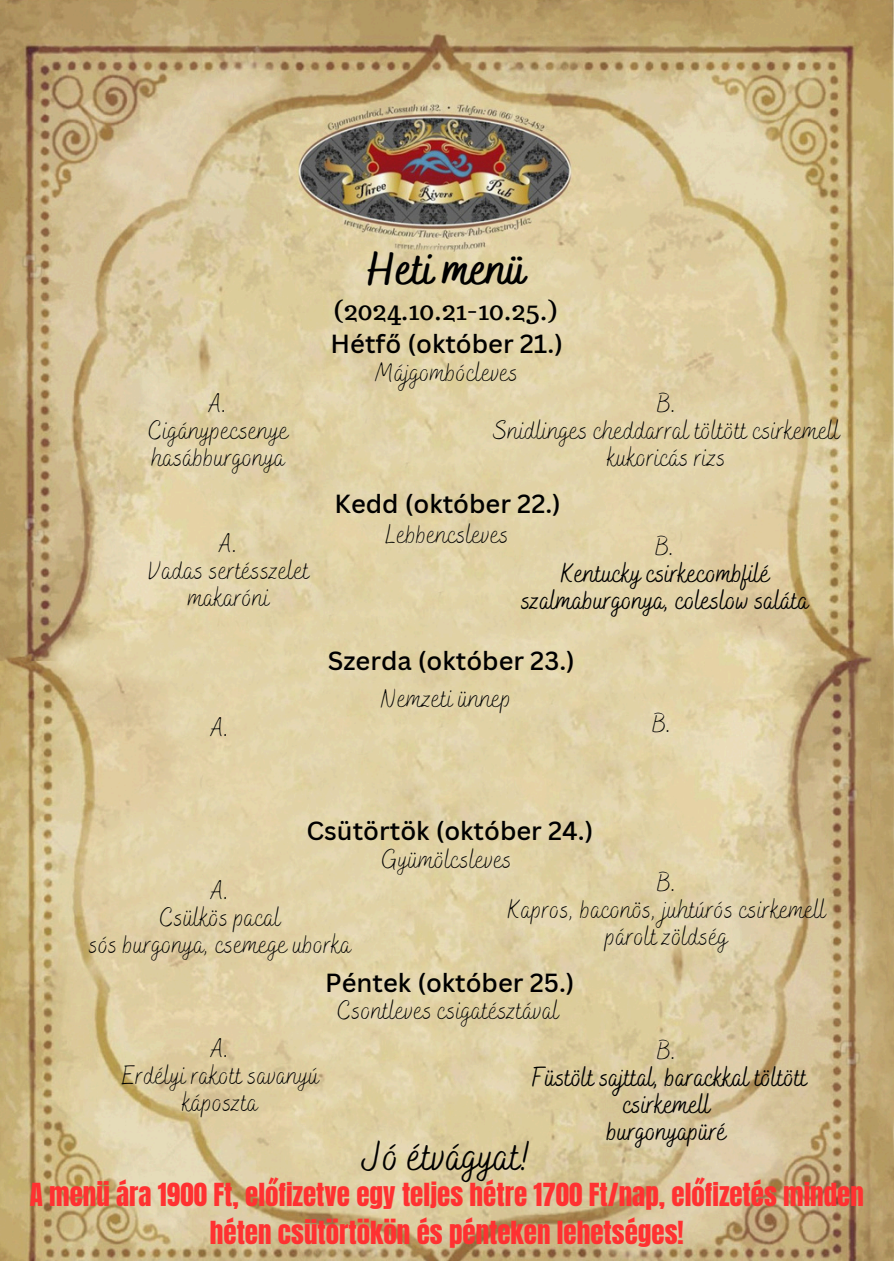
<style>
.page{position:relative;width:894px;height:1264px;background:#fff}
.page>*{position:absolute;margin:0;border:0;box-sizing:border-box;transform-origin:0 0}
.t1{font:700 47.25px "Bakerie Smooth";color:#000}
.t2{font:42px "Bakerie Smooth";color:#000}
.t3{font:100 27px/27px "Bakerie Smooth";color:#000;text-align:center}
.t4{font:27px/27px "Bakerie Smooth";color:#000;text-align:center}
.t5{font:27px/37.2px "Anton";color:#ff3131;text-align:center}
.t6{font:27px "Trocchi";color:#000}
.t7{font:500 25.5px "Canva Sans";color:#000}
</style>
<div class="page">
<img style="left:0;top:0;width:892px;height:1260px">
<p class="t3" style="left:209px;top:391px;width:21px">A.</p>
<p class="t3" style="left:148px;top:418px;width:142px">Cigánypecsenye</p>
<p class="t3" style="left:152px;top:445px;width:135px">hasábburgonya</p>
<p class="t3" style="left:219px;top:531px;width:21px">A.</p>
<p class="t3" style="left:148px;top:558px;width:163px">Vadas sertésszelet</p>
<p class="t3" style="left:188px;top:585px;width:83px">makaróni</p>
<h1 class="t1" style="left:367px;top:240px;width:160px">Heti menü</h1>
<p class="t6" style="left:334px;top:293px;width:224px">(2024.10.21-10.25.)</p>
<h4 class="t7" style="left:330px;top:326px;width:234px">Hétfő (október 21.)</h4>
<p class="t3" style="left:375px;top:360px;width:145px">Májgombócleves</p>
<p class="t3" style="left:656px;top:391px;width:22px">B.</p>
<p class="t3" style="left:493px;top:418px;width:348px">Snidlinges cheddarral töltött csirkemell</p>
<p class="t3" style="left:607px;top:445px;width:120px">kukoricás rizs</p>
<h4 class="t7" style="left:334px;top:486px;width:228px">Kedd (október 22.)</h4>
<p class="t3" style="left:384px;top:522px;width:126px">Lebbencsleves</p>
<p class="t3" style="left:654px;top:535px;width:22px">B.</p>
<p class="t4" style="left:560px;top:562px;width:210px">Kentucky csirkecombfilé</p>
<p class="t4" style="left:521px;top:589px;width:289px">szalmaburgonya, coleslow saláta</p>
<h4 class="t7" style="left:328px;top:643px;width:248px">Szerda (október 23.)</h4>
<p class="t3" style="left:380px;top:686px;width:133px">Nemzeti ünnep</p>
<p class="t3" style="left:211px;top:715px;width:21px">A.</p>
<h3 class="t3" style="left:651px;top:711px;width:22px">B.</h3>
<h3 class="t7" style="left:306px;top:813px;width:288px">Csütörtök (október 24.)</h3>
<h4 class="t3" style="left:381px;top:847px;width:132px">Gyümölcsleves</h4>
<p class="t3" style="left:656px;top:870px;width:22px">B.</p>
<p class="t3" style="left:507px;top:897px;width:320px">Kapros, baconös, juhtúrós csirkemell</p>
<p class="t3" style="left:605px;top:924px;width:124px">párolt zöldség</p>
<p class="t7" style="left:325px;top:964px;width:251px">Péntek (október 25.)</p>
<h4 class="t3" style="left:337px;top:998px;width:223px">Csontleves csigatésztával</h4>
<p class="t3" style="left:211px;top:878px;width:21px">A.</p>
<p class="t3" style="left:159px;top:905px;width:123px">Csülkös pacal</p>
<p class="t3" style="left:89px;top:932px;width:264px">sós burgonya, csemege uborka</p>
<p class="t3" style="left:211px;top:1036px;width:21px">A.</p>
<p class="t3" style="left:121px;top:1063px;width:199px">Erdélyi rakott savanyú káposzta</p>
<p class="t3" style="left:656px;top:1038px;width:22px">B.</p>
<p class="t4" style="left:531px;top:1065px;width:277px">Füstölt sajttal, barackkal töltött csirkemell</p>
<p class="t4" style="left:607px;top:1119px;width:121px">burgonyapüré</p>
<p class="t2" style="left:361px;top:1131px;width:171px">Jó étvágyat!</p>
<h2 class="t5" style="left:30px;top:1176px;width:835px">A menü ára 1900 Ft, előfizetve egy teljes hétre 1700 Ft/nap, előfizetés minden héten csütörtökön és pénteken lehetséges!</h2>
</div>
